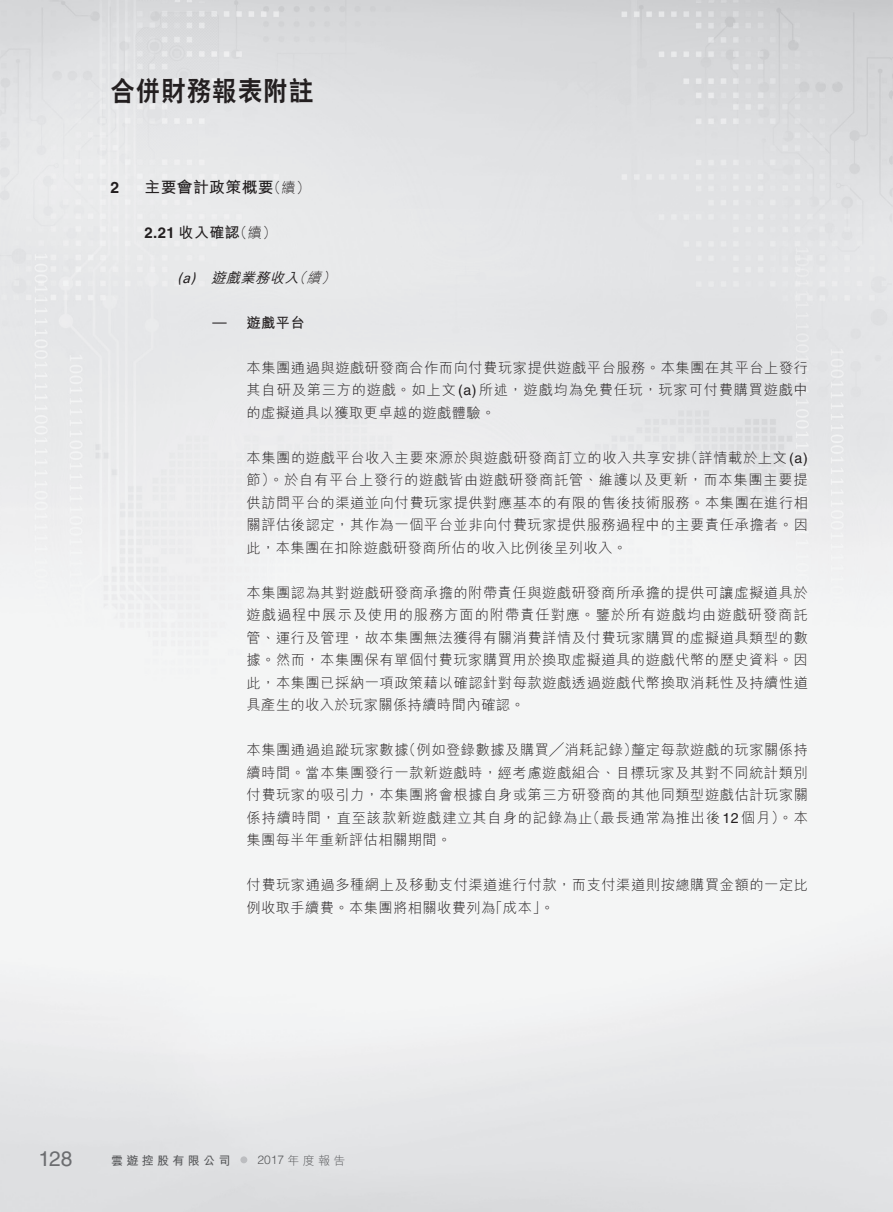
<style>
.page{position:relative;width:893px;height:1212px;background:#fff}
.page>*{position:absolute;margin:0;border:0;box-sizing:border-box;transform-origin:0 0}
.t1{font:27px "C Hei 2 HK Xbold E Ten B5 H";letter-spacing:.05em;color:#231f20;scale:.9 1}
.t2{font:21px "Helvetica LT Std";color:#6c6d70}
.t3{font:15.75px "M Hei HK Bold E Ten B5 H";letter-spacing:.03em;color:#231f20}
.t4{font:700 15.75px "Helvetica LT Std";color:#231f20}
.t5{font:700 15px "Helvetica LT Std";color:#231f20}
.t6{font:14.25px/22.5px "M Hei HK Light E Ten B5 H";letter-spacing:.04em;color:#231f20;text-align:justify}
.t7{font:italic 14.25px "M Hei HK Medium E Ten B5 H";color:#231f20}
.t8{font:14.25px "M Hei HK Bold E Ten B5 H";color:#231f20}
.t9{font:12px "M Hei HK Bold E Ten B5 H";letter-spacing:.28em;color:#57585a}
.t10{font:300 12px "Helvetica LT Std";color:#57585a}
.s1{font-family:"M Hei HK Light E Ten B5 H";font-size:14.25px}
.s2{font-family:"M Hei HK Bold E Ten B5 H";font-weight:400}
.s3{font-family:"M Hei HK Light E Ten B5 H";font-weight:400;font-size:14.25px}
.s4{font-family:"Univers LT Std"}
.s5{font-family:"M Hei HK Light E Ten B5 H"}
.s6{font-family:"Helvetica LT Std"}
.s7{font-family:"M Hei HK Light E Ten B5 H";font-weight:400}
</style>
<div class="page">
<div style="left:240px;top:1156px;width:7px;height:7px;background:#bcbdc0;border-radius:50%"></div>
<h1 class="t1" style="left:110px;top:80px;width:227px">合併財務報表附註</h1>
<p class="t4" style="left:110px;top:178px;width:10px">2</p>
<p class="t3" style="left:145px;top:181px;width:167px">主要會計政策概要<span class="s1">（續）</span></p>
<p class="t5" style="left:145px;top:224px;width:134px">2.21 <span class="s2">收入確認</span><span class="s3">（續）</span></p>
<p class="t7" style="left:177px;top:272px;width:163px"><span class="s4">(a)</span> 遊戲業務收入<span class="s5">（續）</span></p>
<p class="t8" style="left:213px;top:317px;width:94px"><span class="s6">—</span> 遊戲平台</p>
<p class="t6" style="left:247px;top:358px;width:563px">本集團通過與遊戲研發商合作而向付費玩家提供遊戲平台服務。本集團在其平台上發行其自研及第三方的遊戲。如上文<span class="s6">(a)</span>所述，遊戲均為免費任玩，玩家可付費購買遊戲中的虛擬道具以獲取更卓越的遊戲體驗。</p>
<p class="t6" style="left:247px;top:448px;width:563px">本集團的遊戲平台收入主要來源於與遊戲研發商訂立的收入共享安排（詳情載於上文<span class="s6">(a)</span>節）。於自有平台上發行的遊戲皆由遊戲研發商託管、維護以及更新，而本集團主要提供訪問平台的渠道並向付費玩家提供對應基本的有限的售後技術服務。本集團在進行相關評估後認定，其作為一個平台並非向付費玩家提供服務過程中的主要責任承擔者。因此，本集團在扣除遊戲研發商所佔的收入比例後呈列收入。</p>
<p class="t6" style="left:247px;top:583px;width:563px">本集團認為其對遊戲研發商承擔的附帶責任與遊戲研發商所承擔的提供可讓虛擬道具於遊戲過程中展示及使用的服務方面的附帶責任對應。鑒於所有遊戲均由遊戲研發商託管、運行及管理，故本集團無法獲得有關消費詳情及付費玩家購買的虛擬道具類型的數據。然而，本集團保有單個付費玩家購買用於換取虛擬道具的遊戲代幣的歷史資料。因此，本集團已採納一項政策藉以確認針對每款遊戲透過遊戲代幣換取消耗性及持續性道具產生的收入於玩家關係持續時間內確認。</p>
<p class="t6" style="left:247px;top:741px;width:563px">本集團通過追蹤玩家數據（例如登錄數據及購買╱消耗記錄）釐定每款遊戲的玩家關係持續時間。當本集團發行一款新遊戲時，經考慮遊戲組合、目標玩家及其對不同統計類別付費玩家的吸引力，本集團將會根據自身或第三方研發商的其他同類型遊戲估計玩家關係持續時間，直至該款新遊戲建立其自身的記錄為止（最長通常為推出後<span class="s6">12</span>個月）。本集團每半年重新評估相關期間。</p>
<p class="t6" style="left:247px;top:876px;width:563px">付費玩家通過多種網上及移動支付渠道進行付款，而支付渠道則按總購買金額的一定比例收取手續費。本集團將相關收費列為「成本」。</p>
<h2 class="t2" style="left:38px;top:1151px;width:36px">128</h2>
<p class="t9" style="left:111px;top:1156px;width:121px">雲 遊控股有限公司</p>
<p class="t10" style="left:257px;top:1153px;width:90px">2017<span class="s7">年度報告</span></p>
</div>
